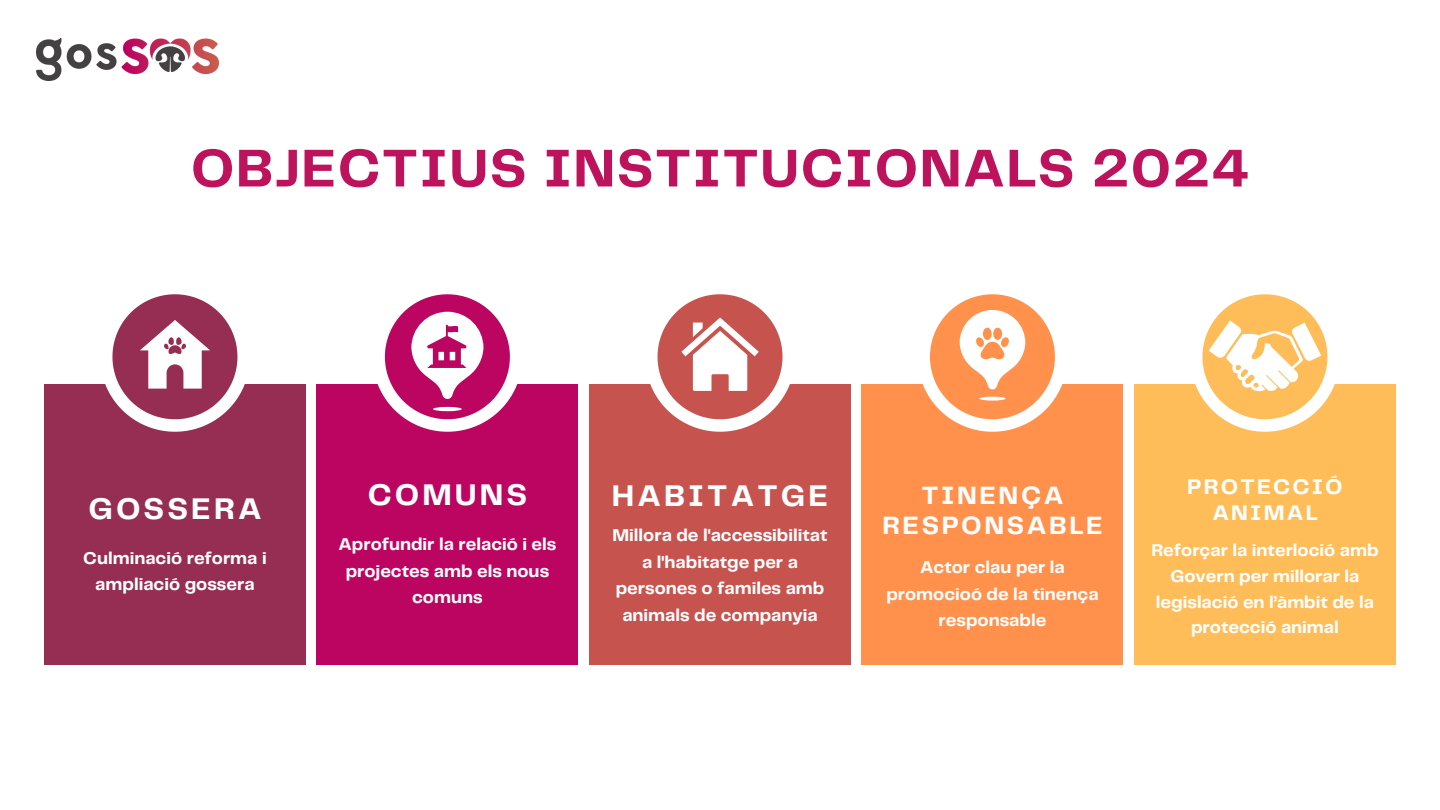
<style>
.page{position:relative;width:1440px;height:810px;background:#fff}
.page>*{position:absolute;margin:0;border:0;box-sizing:border-box;transform-origin:0 0}
.t1{font:700 55.1px "Telegraf";letter-spacing:.025em;color:#bd135d}
.t2{font:700 31px "Telegraf";letter-spacing:.1em;color:#fff}
.t3{font:700 26px/30.8px "Telegraf";letter-spacing:.1em;color:#fff;text-align:center}
.t4{font:700 22px/26.2px "Telegraf";letter-spacing:.1em;color:#fff;text-align:center}
.t5{font:700 17.7px/26.6px "Telegraf";color:#fff;text-align:center}
</style>
<div class="page">
<img style="left:37px;top:38px;width:181px;height:43px">
<div style="left:589px;top:357px;width:261px;height:307px;background:#c7534f"></div>
<div style="left:589px;top:258px;width:261px;height:125px;background:#fff"></div>
<div style="left:1134px;top:357px;width:261px;height:307px;background:#ffbd59"></div>
<div style="left:1134px;top:258px;width:261px;height:125px;background:#fff"></div>
<div style="left:862px;top:357px;width:261px;height:307px;background:#ff914d"></div>
<div style="left:862px;top:258px;width:261px;height:125px;background:#fff"></div>
<div style="left:317px;top:357px;width:261px;height:307px;background:#bb0560"></div>
<div style="left:317px;top:258px;width:261px;height:125px;background:#fff"></div>
<div style="left:44px;top:357px;width:261px;height:307px;background:#952e52"></div>
<div style="left:44px;top:258px;width:261px;height:125px;background:#fff"></div>
<svg style="left:100px;top:294px;width:150px;height:137px"></svg>
<svg style="left:372px;top:294px;width:150px;height:137px"></svg>
<svg style="left:645px;top:294px;width:150px;height:137px"></svg>
<svg style="left:918px;top:294px;width:149px;height:137px"></svg>
<svg style="left:1190px;top:294px;width:150px;height:137px"></svg>
<h1 class="t1" style="left:191px;top:145px;width:1060px">OBJECTIUS INSTITUCIONALS 2024</h1>
<p class="t2" style="left:88px;top:496px;width:175px">GOSSERA</p>
<p class="t5" style="left:83px;top:545px;width:185px">Culminació reforma i ampliació gossera</p>
<p class="t2" style="left:368px;top:482px;width:161px">COMUNS</p>
<h2 class="t5" style="left:338px;top:532px;width:220px">Aprofundir la relació i els projectes amb els nous comuns</h2>
<p class="t2" style="left:612px;top:482px;width:218px">HABITATGE</p>
<p class="t5" style="left:613px;top:523px;width:217px">Millora de l'accessibilitat a l'habitatge per a persones o familes amb animals de companyia</p>
<p class="t3" style="left:882px;top:481px;width:222px">TINENÇA<br>RESPONSABLE</p>
<p class="t5" style="left:886px;top:555px;width:214px">Actor clau per la promocioó de la tinença responsable</p>
<h2 class="t4" style="left:1187px;top:475px;width:157px">PROTECCIÓ<br>ANIMAL</h2>
<p class="t5" style="left:1151px;top:538px;width:229px;line-height:25.8px">Reforçar la interloció amb<br>Govern per millorar la legislació en l’àmbit de la protecció animal</p>
</div>
